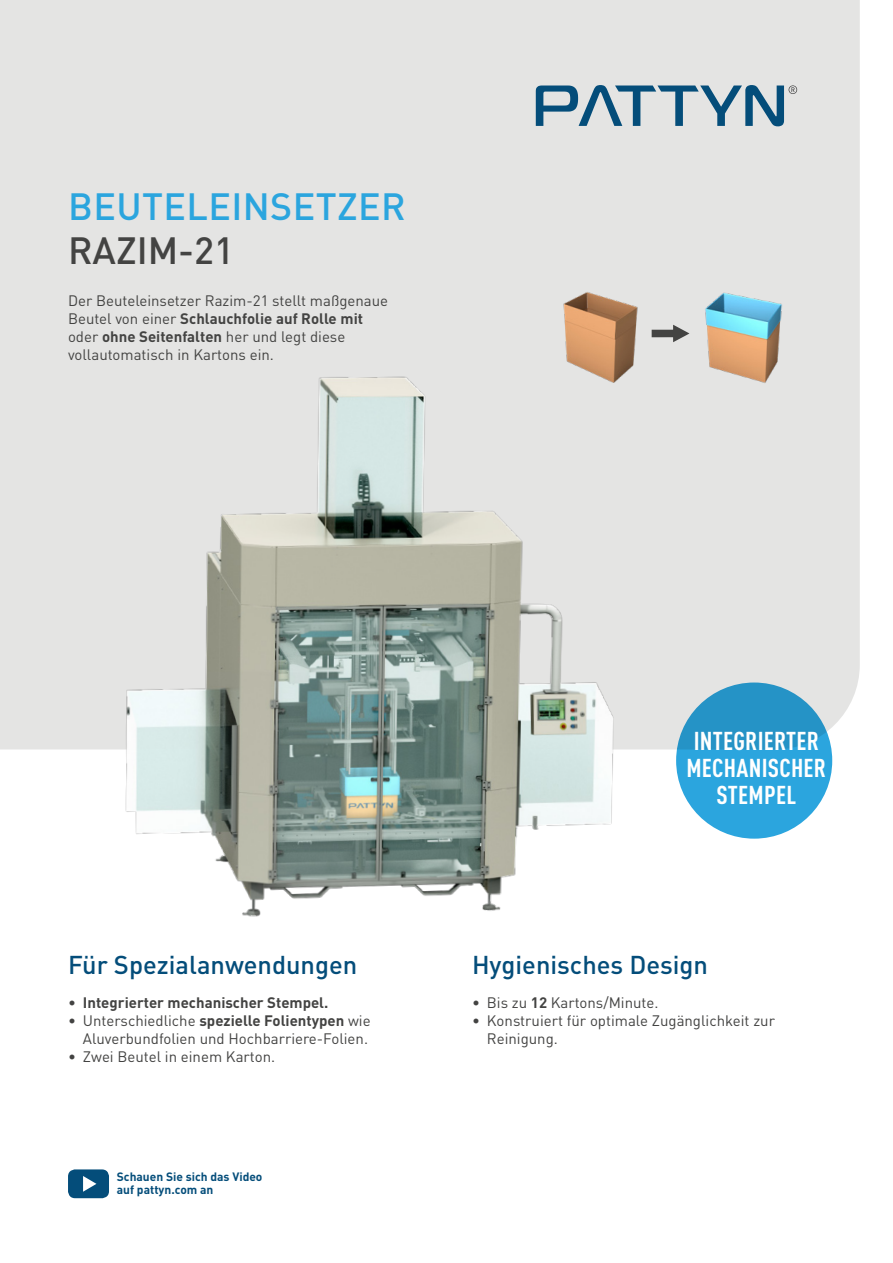
<style>
.page{position:relative;width:893px;height:1263px;background:#fff}
.page>*{position:absolute;margin:0;border:0;box-sizing:border-box;transform-origin:0 0}
.t1{font:500 37.5px "DIN Pro";letter-spacing:.01em;color:#2ba5de}
.t2{font:500 37.5px "DIN Pro";color:#434342}
.t3{font:500 25.5px "DIN Pro";color:#044d7a}
.t4{font:700 25.5px "DIN Cond";letter-spacing:.01em;color:#fff}
.Machine_description{font:15px/18px "DIN Pro";color:#434342}
.t5{font:700 15px "DIN Pro";color:#434342}
.t6{font:700 12px/13.5px "DIN Pro";color:#044d7a}
.s1{font-weight:700}
.s2{font-weight:400}
</style>
<div class="page">
<div style="left:0;top:0;width:860px;height:749px;background:#e4e4e3"></div>
<svg style="left:536px;top:85px;width:261px;height:41px"></svg>
<svg style="left:68px;top:1169px;width:41px;height:29px"></svg>
<img style="left:562px;top:291px;width:77px;height:69px">
<img style="left:704px;top:292px;width:79px;height:92px">
<svg style="left:652px;top:325px;width:37px;height:17px"></svg>
<div style="left:676px;top:682px;width:156px;height:157px;background:linear-gradient(to bottom,#2791c3,#2eabe6);border-radius:50%"></div>
<img style="left:66px;top:360px;width:600px;height:557px">
<h1 class="t1" style="left:68px;top:181px;width:339px">BEUTELEINSETZER</h1>
<h1 class="t2" style="left:68px;top:225px;width:168px">RAZIM-21</h1>
<p class="Machine_description" style="left:68px;top:291px;width:322px">Der Beuteleinsetzer Razim-21 stellt maßgenaue Beutel von einer <span class="s1">Schlauchfolie auf Rolle mit </span>oder <span class="s1">ohne Seitenfalten</span> her und legt diese vollautomatisch in Kartons ein.</p>
<p class="t3" style="left:68px;top:947px;width:291px">Für Spezialanwendungen</p>
<p class="t5" style="left:68px;top:992px;width:262px"><span class="s2">•</span> Integrierter mechanischer Stempel.</p>
<p class="Machine_description" style="left:68px;top:1011px;width:304px;text-align:right">• Unterschiedliche <span class="s1">spezielle Folientypen</span> wie<br>Aluverbundfolien und Hochbarriere-Folien.</p>
<p class="Machine_description" style="left:68px;top:1047px;width:209px">• Zwei Beutel in einem Karton.</p>
<p class="t6" style="left:117px;top:1169px;width:147px">Schauen Sie sich das Video auf pattyn.com an</p>
<p class="t4" style="left:694px;top:725px;width:127px">INTEGRIERTER</p>
<p class="t4" style="left:686px;top:752px;width:141px">MECHANISCHER</p>
<p class="t4" style="left:716px;top:779px;width:81px">STEMPEL</p>
<p class="t3" style="left:472px;top:947px;width:238px">Hygienisches Design</p>
<p class="Machine_description" style="left:472px;top:993px;width:188px">• Bis zu <span class="s1">12</span> Kartons/Minute.</p>
<p class="Machine_description" style="left:487px;top:1011px;width:290px;text-indent:-15px">• Konstruiert für optimale Zugänglichkeit zur<br>Reinigung.</p>
</div>
